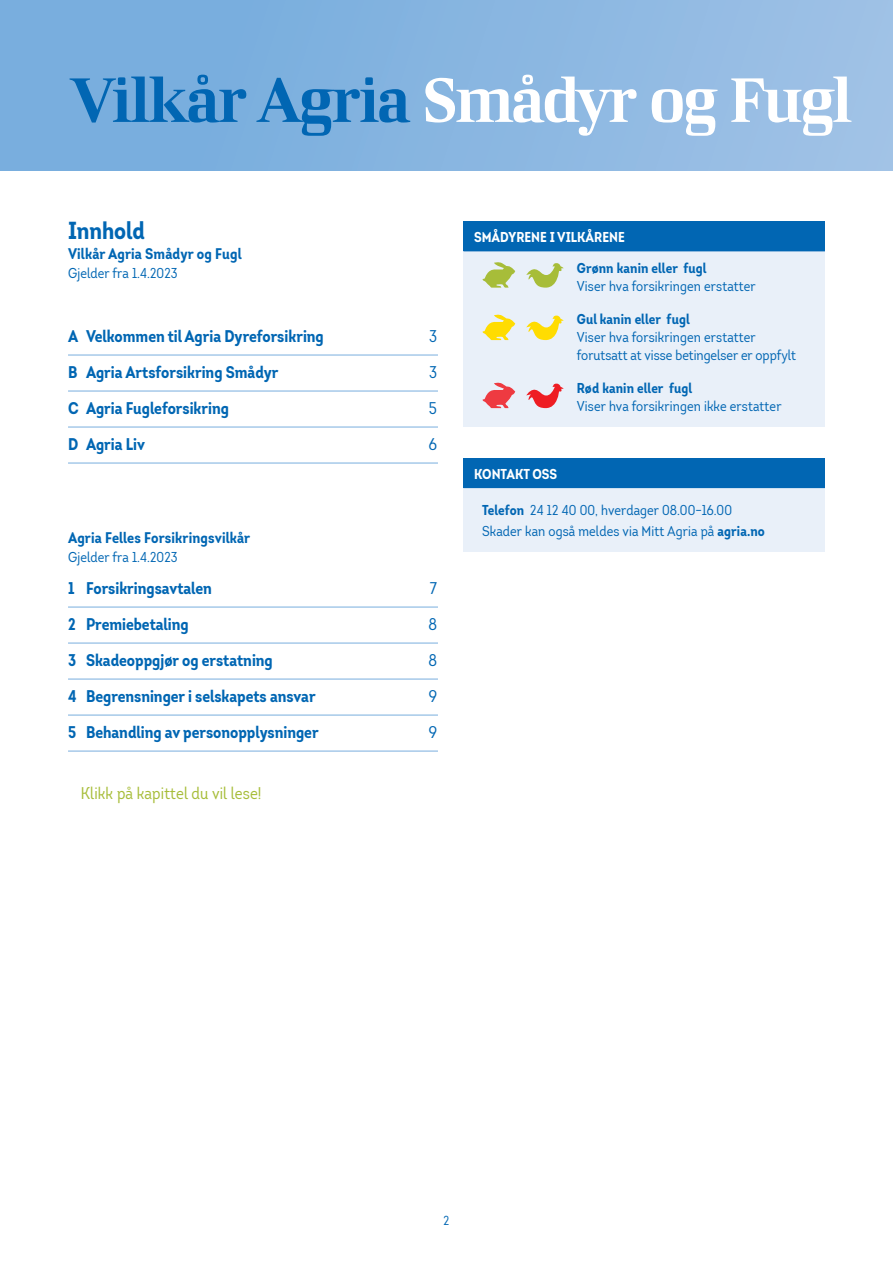
<style>
.page{position:relative;width:893px;height:1263px;background:#fff}
.page>*{position:absolute;margin:0;border:0;box-sizing:border-box;transform-origin:0 0}
.t1{font:63px "LF Rubrik 2";letter-spacing:-.04em;color:#fff}
.t2{font:700 24px "Intro Cond";color:#0166b3}
.t3{font:700 16.5px "Intro Cond";color:#0166b3}
.t4{font:16.5px "Intro Cond";letter-spacing:.01em;color:#a7bd39}
.t5{font:16.5px "Intro Cond";color:#0166b3}
.t6{font:700 15px "Intro Cond";letter-spacing:.01em;color:#0166b3}
.t7{font:13.95px/18px "Intro Cond";letter-spacing:.01em;color:#0166b3}
.t8{font:700 13.95px "Intro Cond";letter-spacing:.01em;color:#0166b3}
.t9{font:700 13.95px "Intro Cond";color:#fff}
.t10{font:12.75px "Intro Cond";color:#0166b3}
.s1{color:#0166b3}
.s2{font-weight:700}
</style>
<div class="page">
<div style="left:0;top:0;width:893px;height:170px;background:linear-gradient(to right,#72aadc,#9ec1e5)"></div>
<div style="left:463px;top:221px;width:362px;height:206px;background:#e9f0f9"></div>
<div style="left:463px;top:221px;width:362px;height:30px;background:#0166b3"></div>
<hr style="left:463px;top:251px;width:362px;height:1px;background:#0166b3">
<div style="left:463px;top:458px;width:362px;height:93px;background:#e9f0f9"></div>
<div style="left:463px;top:458px;width:362px;height:30px;background:#0166b3"></div>
<svg style="left:483px;top:382px;width:32px;height:26px"></svg>
<svg style="left:483px;top:314px;width:32px;height:26px"></svg>
<svg style="left:483px;top:262px;width:32px;height:26px"></svg>
<svg style="left:526px;top:383px;width:38px;height:25px"></svg>
<svg style="left:526px;top:315px;width:38px;height:25px"></svg>
<svg style="left:526px;top:263px;width:38px;height:25px"></svg>
<hr style="left:68px;top:355px;width:370px;height:1px;background:#79aede">
<hr style="left:68px;top:391px;width:370px;height:1px;background:#79aede">
<hr style="left:68px;top:427px;width:370px;height:1px;background:#79aede">
<hr style="left:68px;top:463px;width:370px;height:1px;background:#79aede">
<hr style="left:68px;top:607px;width:370px;height:1px;background:#79aede">
<hr style="left:68px;top:643px;width:370px;height:1px;background:#79aede">
<hr style="left:68px;top:679px;width:370px;height:1px;background:#79aede">
<hr style="left:68px;top:715px;width:370px;height:1px;background:#79aede">
<hr style="left:68px;top:751px;width:370px;height:1px;background:#79aede">
<h1 class="t1" style="left:68px;top:61px;width:786px"><span class="s1">Vilkår Agria</span> Smådyr og Fugl</h1>
<h2 class="t2" style="left:68px;top:215px;width:78px">Innhold</h2>
<p class="t6" style="left:68px;top:244px;width:175px">Vilkår Agria Smådyr og Fugl</p>
<p class="t7" style="left:68px;top:264px;width:111px">Gjelder fra 1.4.2023</p>
<p class="t3" style="left:68px;top:326px;width:257px">A Velkommen til Agria Dyreforsikring</p>
<p class="t5" style="left:429px;top:326px;width:9px">3</p>
<p class="t3" style="left:68px;top:362px;width:212px">B Agria Artsforsikring Smådyr</p>
<p class="t5" style="left:429px;top:362px;width:9px">3</p>
<p class="t3" style="left:68px;top:398px;width:162px">C Agria Fugleforsikring</p>
<p class="t5" style="left:429px;top:398px;width:10px">5</p>
<p class="t3" style="left:68px;top:434px;width:79px">D Agria Liv</p>
<p class="t5" style="left:429px;top:434px;width:10px">6</p>
<p class="t6" style="left:68px;top:528px;width:184px">Agria Felles Forsikringsvilkår</p>
<p class="t7" style="left:68px;top:548px;width:111px">Gjelder fra 1.4.2023</p>
<p class="t3" style="left:68px;top:578px;width:145px">1 Forsikringsavtalen</p>
<p class="t5" style="left:430px;top:578px;width:9px">7</p>
<p class="t3" style="left:68px;top:614px;width:122px">2 Premiebetaling</p>
<p class="t5" style="left:428px;top:614px;width:10px">8</p>
<p class="t3" style="left:68px;top:650px;width:206px">3 Skadeoppgjør og erstatning</p>
<p class="t5" style="left:428px;top:650px;width:10px">8</p>
<p class="t3" style="left:68px;top:686px;width:249px">4 Begrensninger i selskapets ansvar</p>
<p class="t5" style="left:429px;top:686px;width:10px">9</p>
<p class="t3" style="left:68px;top:722px;width:252px">5 Behandling av personopplysninger</p>
<p class="t5" style="left:429px;top:722px;width:10px">9</p>
<p class="t4" style="left:81px;top:783px;width:182px">Klikk på kapittel du vil lese!</p>
<p class="t9" style="left:474px;top:228px;width:152px">SMÅDYRENE I VILKÅRENE</p>
<p class="t8" style="left:577px;top:259px;width:131px">Grønn kanin eller fugl</p>
<p class="t7" style="left:577px;top:277px;width:180px">Viser hva forsikringen erstatter</p>
<p class="t8" style="left:577px;top:310px;width:114px">Gul kanin eller fugl</p>
<p class="t7" style="left:577px;top:328px;width:221px">Viser hva forsikringen erstatter forutsatt at visse betingelser er oppfylt</p>
<p class="t8" style="left:577px;top:379px;width:117px">Rød kanin eller fugl</p>
<p class="t7" style="left:577px;top:397px;width:206px">Viser hva forsikringen ikke erstatter</p>
<p class="t9" style="left:474px;top:465px;width:85px">KONTAKT OSS</p>
<p class="t7" style="left:482px;top:499px;width:284px;line-height:21px"><span class="s2">Telefon</span> 24 12 40 00, hverdager 08.00–16.00<br>Skader kan også meldes via Mitt Agria på <span class="s2">agria.no</span></p>
<p class="t10" style="left:444px;top:1212px;width:7px">2</p>
</div>
